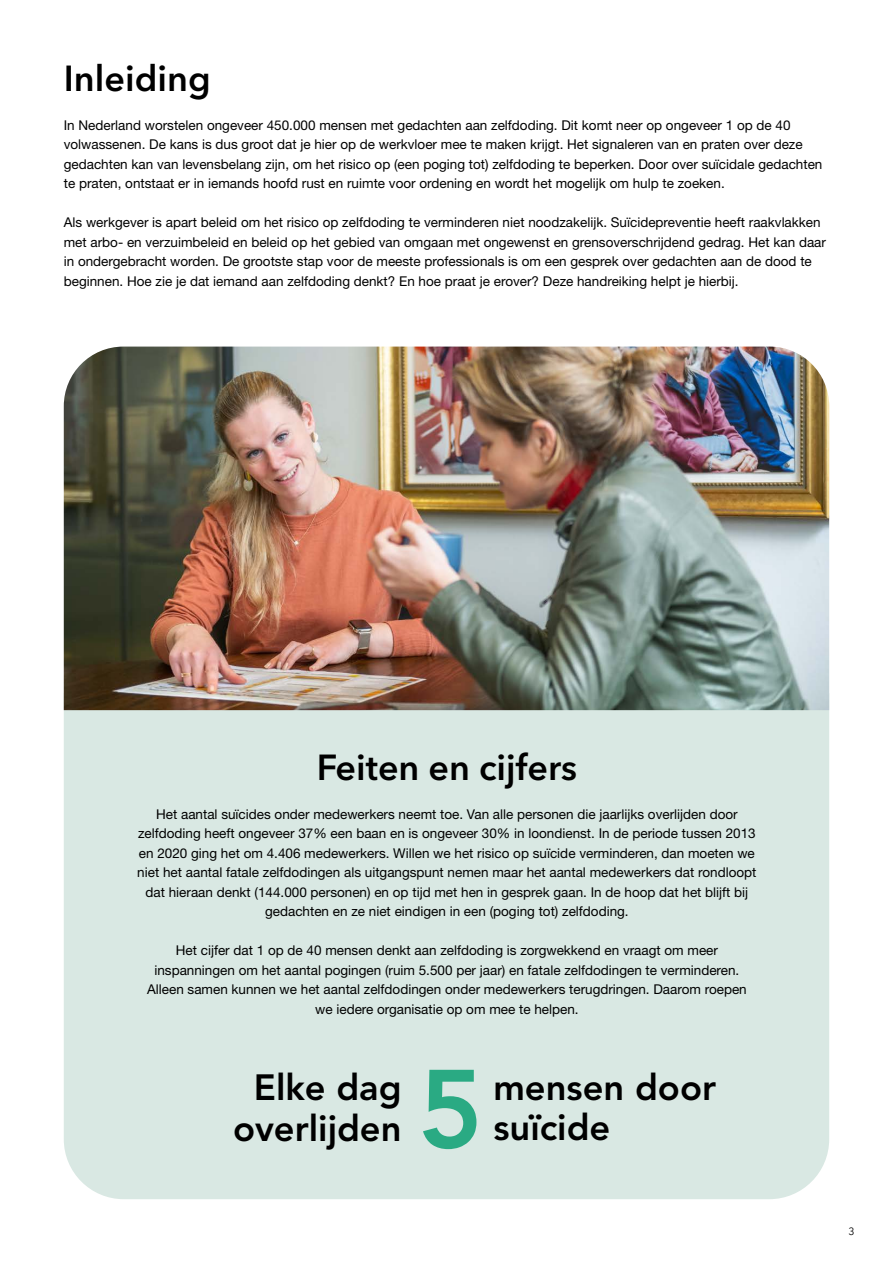
<style>
.page{position:relative;width:893px;height:1263px;background:#fff}
.page>*{position:absolute;margin:0;border:0;box-sizing:border-box;transform-origin:0 0}
.t1{font:800 110.25px "Avenir";color:#2aaa83}
.t2{font:800 36.3px/40.8px "Avenir LT Std";color:#000;text-align:center}
.t3{font:600 36px "Avenir Next LT Pro";color:#000}
.t4{font:13.5px/19.5px "Helvetica Neue LT Std";color:#000}
.t5{font:10.5px "Avenir Next LT Pro";color:#000}
</style>
<div class="page">
<div style="left:64px;top:710px;width:765px;height:489px;background:#d9e8e3"></div>
<img style="left:64px;top:347px;width:765px;height:363px">
<h3 class="t3" style="left:64px;top:56px;width:148px">Inleiding</h3>
<p class="t4" style="left:64px;top:115px;width:760px">In Nederland worstelen ongeveer 450.000 mensen met gedachten aan zelfdoding. Dit komt neer op ongeveer 1 op de 40 volwassenen. De kans is dus groot dat je hier op de werkvloer mee te maken krijgt. Het signaleren van en praten over deze gedachten kan van levensbelang zijn, om het risico op (een poging tot) zelfdoding te beperken. Door over suïcidale gedachten te praten, ontstaat er in iemands hoofd rust en ruimte voor ordening en wordt het mogelijk om hulp te zoeken.</p>
<p class="t4" style="left:64px;top:213px;width:764px">Als werkgever is apart beleid om het risico op zelfdoding te verminderen niet noodzakelijk. Suïcidepreventie heeft raakvlakken met arbo- en verzuimbeleid en beleid op het gebied van omgaan met ongewenst en grensoverschrijdend gedrag. Het kan daar in ondergebracht worden. De grootste stap voor de meeste professionals is om een gesprek over gedachten aan de dood te beginnen. Hoe zie je dat iemand aan zelfdoding denkt? En hoe praat je erover? Deze handreiking helpt je hierbij.</p>
<h3 class="t3" style="left:317px;top:745px;width:262px">Feiten en cijfers</h3>
<p class="t4" style="left:137px;top:804px;width:621px;text-align:center">Het aantal suïcides onder medewerkers neemt toe. Van alle personen die jaarlijks overlijden door zelfdoding heeft ongeveer 37% een baan en is ongeveer 30% in loondienst. In de periode tussen 2013 en 2020 ging het om 4.406 medewerkers. Willen we het risico op suïcide verminderen, dan moeten we niet het aantal fatale zelfdodingen als uitgangspunt nemen maar het aantal medewerkers dat rondloopt dat hieraan denkt (144.000 personen) en op tijd met hen in gesprek gaan. In de hoop dat het blijft bij gedachten en ze niet eindigen in een (poging tot) zelfdoding.</p>
<p class="t4" style="left:147px;top:941px;width:601px;text-align:center">Het cijfer dat 1 op de 40 mensen denkt aan zelfdoding is zorgwekkend en vraagt om meer inspanningen om het aantal pogingen (ruim 5.500 per jaar) en fatale zelfdodingen te verminderen.<br>Alleen samen kunnen we het aantal zelfdodingen onder medewerkers terugdringen. Daarom roepen we iedere organisatie op om mee te helpen.</p>
<h2 class="t2" style="left:233px;top:1067px;width:170px">Elke dag overlijden</h2>
<h1 class="t1" style="left:418px;top:1024px;width:67px">5</h1>
<h2 class="t2" style="left:493px;top:1067px;width:224px;text-align:left">mensen door suïcide</h2>
<p class="t5" style="left:848px;top:1225px;width:8px">3</p>
</div>
